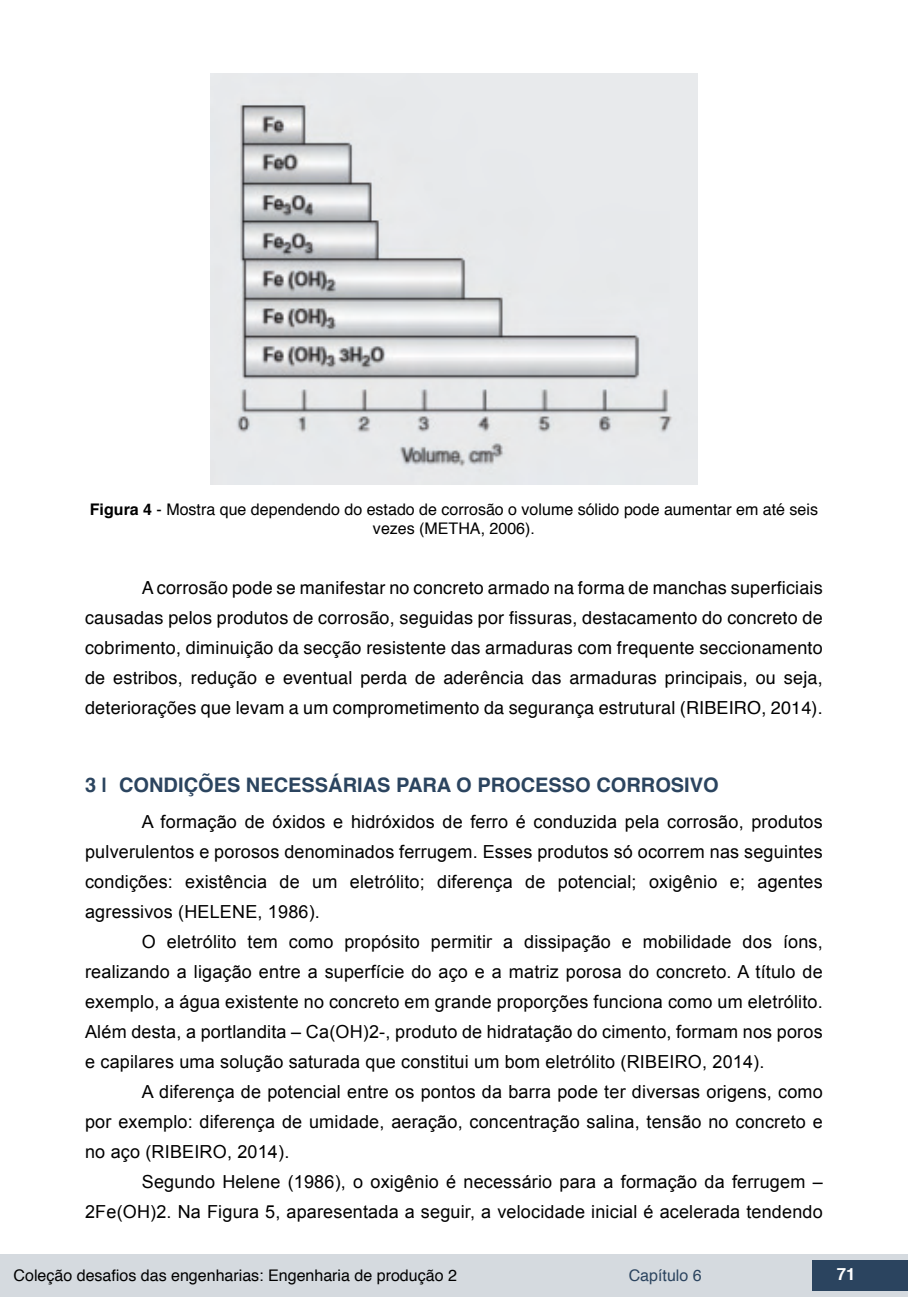
<style>
.page{position:relative;width:908px;height:1304px;background:#fff}
.page>*{position:absolute;margin:0;border:0;box-sizing:border-box;transform-origin:0 0}
.t1{font:700 20px "Helvetica";color:#2b445f}
.t2{font:18px/30px "Arial";letter-spacing:.01em;color:#000;text-align:justify}
.t3{font:18px/30px "Helvetica";letter-spacing:.01em;color:#000;text-align:justify}
.t4{font:700 16.8px "Helvetica";color:#fff}
.t5{font:16px/19.2px "Helvetica";color:#000;text-align:center}
.t6{font:16px "Helvetica";color:#2b445f}
.s1{font-weight:700}
</style>
<div class="page">
<div style="left:0;top:1254px;width:906px;height:43px;background:#d5dadf"></div>
<div style="left:812px;top:1261px;width:95px;height:30px;background:#2b445f"></div>
<img style="left:210px;top:74px;width:487px;height:410px">
<p class="t5" style="left:90px;top:500px;width:729px"><span class="s1">Figura 4</span> - Mostra que dependendo do estado de corrosão o volume sólido pode aumentar em até seis vezes (METHA, 2006).</p>
<p class="t3" style="left:85px;top:573px;width:738px;text-indent:57px">A corrosão pode se manifestar no concreto armado na forma de manchas superficiais causadas pelos produtos de corrosão, seguidas por fissuras, destacamento do concreto de cobrimento, diminuição da secção resistente das armaduras com frequente seccionamento de estribos, redução e eventual perda de aderência das armaduras principais, ou seja, deteriorações que levam a um comprometimento da segurança estrutural (RIBEIRO, 2014).</p>
<p class="t1" style="left:85px;top:769px;width:635px">3 | CONDIÇÕES NECESSÁRIAS PARA O PROCESSO CORROSIVO</p>
<p class="t2" style="left:85px;top:807px;width:738px;text-indent:57px">A formação de óxidos e hidróxidos de ferro é conduzida pela corrosão, produtos pulverulentos e porosos denominados ferrugem. Esses produtos só ocorrem nas seguintes condições: existência de um eletrólito; diferença de potencial; oxigênio e; agentes agressivos (HELENE, 1986).</p>
<p class="t2" style="left:85px;top:927px;width:738px;text-indent:57px">O eletrólito tem como propósito permitir a dissipação e mobilidade dos íons, realizando a ligação entre a superfície do aço e a matriz porosa do concreto. A título de exemplo, a água existente no concreto em grande proporções funciona como um eletrólito.<br>Além desta, a portlandita – Ca(OH)2-, produto de hidratação do cimento, formam nos poros e capilares uma solução saturada que constitui um bom eletrólito (RIBEIRO, 2014).</p>
<p class="t2" style="left:85px;top:1077px;width:738px;text-indent:57px">A diferença de potencial entre os pontos da barra pode ter diversas origens, como por exemplo: diferença de umidade, aeração, concentração salina, tensão no concreto e no aço (RIBEIRO, 2014).</p>
<p class="t2" style="left:85px;top:1167px;width:738px;text-align:right">Segundo Helene (1986), o oxigênio é necessário para a formação da ferrugem –<br>2Fe(OH)2. Na Figura 5, aparesentada a seguir, a velocidade inicial é acelerada tendendo</p>
<p class="t5" style="left:14px;top:1266px;width:444px">Coleção desafios das engenharias: Engenharia de produção 2</p>
<p class="t6" style="left:628px;top:1263px;width:74px">Capítulo 6</p>
<p class="t4" style="left:836px;top:1261px;width:20px">71</p>
</div>
